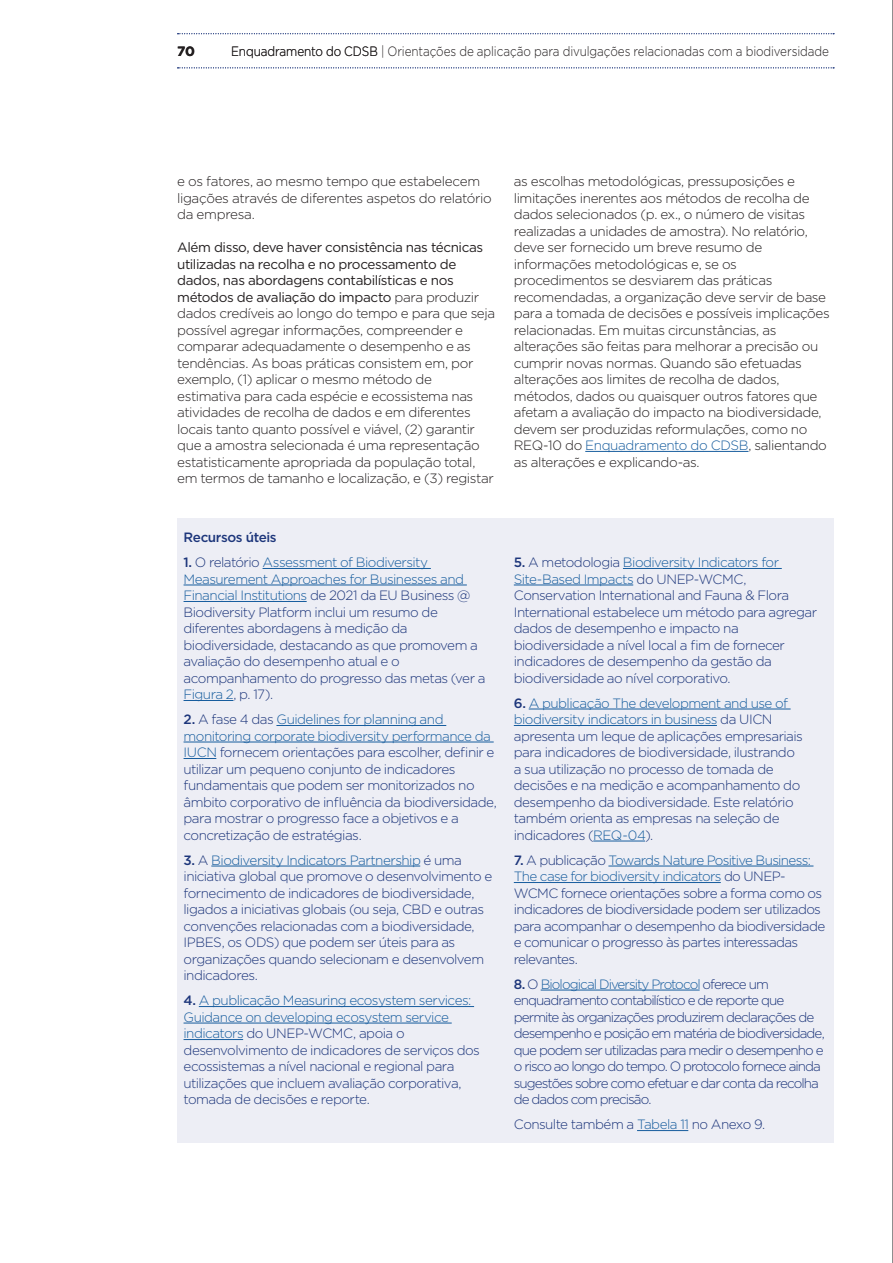
<style>
.page{position:relative;width:893px;height:1263px;background:#fff}
.page>*{position:absolute;margin:0;border:0;box-sizing:border-box;transform-origin:0 0}
.Body_Copy{font:300 13.5px/16.5px "Gotham";letter-spacing:-.045em;color:#1d367b}
.Body_Copy-2{font:300 13.5px/16.5px "Gotham";letter-spacing:-.03em;color:#231f20}
.Body_Copy-3{font:300 13.5px/16.5px "Gotham";letter-spacing:-.07em;color:#1d367b}
.Body_Copy-4{font:300 13.5px "Gotham";letter-spacing:-.01em;color:#231f20;scale:.87 1}
.Body_Copy_Bold_Blue{font:500 13.5px "Gotham";letter-spacing:-.03em;color:#1d367b}
.t1{font:700 13.5px "Gotham";color:#231f20}
.s1{font-weight:400}
.s2{font-weight:500}
.s3{color:#175d9e}
</style>
<div class="page">
<hr style="left:892px;top:0;width:1px;height:1263px;background:#231f20">
<svg style="left:178px;top:33px;width:656px;height:1px"></svg>
<svg style="left:178px;top:67px;width:656px;height:1px"></svg>
<hr style="left:585px;top:451px;width:163px;height:1px;background:#175d9e">
<div style="left:177px;top:518px;width:656px;height:625px;background:#edeef5"></div>
<hr style="left:263px;top:568px;width:168px;height:1px;background:#175d9e">
<hr style="left:184px;top:585px;width:283px;height:1px;background:#175d9e">
<hr style="left:184px;top:601px;width:123px;height:1px;background:#175d9e">
<hr style="left:184px;top:700px;width:49px;height:1px;background:#175d9e">
<hr style="left:276px;top:725px;width:170px;height:1px;background:#175d9e">
<hr style="left:184px;top:742px;width:310px;height:1px;background:#175d9e">
<hr style="left:184px;top:758px;width:32px;height:1px;background:#175d9e">
<hr style="left:211px;top:866px;width:209px;height:1px;background:#175d9e">
<hr style="left:199px;top:1006px;width:275px;height:1px;background:#175d9e">
<hr style="left:184px;top:1023px;width:268px;height:1px;background:#175d9e">
<hr style="left:184px;top:1039px;width:59px;height:1px;background:#175d9e">
<hr style="left:623px;top:568px;width:159px;height:1px;background:#175d9e">
<hr style="left:514px;top:585px;width:119px;height:1px;background:#175d9e">
<hr style="left:529px;top:709px;width:262px;height:1px;background:#175d9e">
<hr style="left:514px;top:725px;width:203px;height:1px;background:#175d9e">
<hr style="left:593px;top:841px;width:52px;height:1px;background:#175d9e">
<hr style="left:608px;top:866px;width:205px;height:1px;background:#175d9e">
<hr style="left:514px;top:882px;width:207px;height:1px;background:#175d9e">
<hr style="left:541px;top:990px;width:159px;height:1px;background:#175d9e">
<hr style="left:637px;top:1130px;width:51px;height:1px;background:#175d9e">
<p class="t1" style="left:177px;top:42px;width:19px">70</p>
<p class="Body_Copy-4" style="left:231px;top:42px;width:689px">Enquadramento do CDSB | Orientações de aplicação para divulgações relacionadas com a biodiversidade</p>
<p class="Body_Copy-2" style="left:177px;top:173px;width:316px">e os fatores, ao mesmo tempo que estabelecem ligações através de diferentes aspetos do relatório da empresa.</p>
<p class="Body_Copy-2" style="left:177px;top:239px;width:319px"><span class="s1">Além disso, deve haver consistência nas técnicas utilizadas na recolha e no processamento de dados, nas abordagens contabilísticas e nos métodos de avaliação do impacto</span> para produzir dados credíveis ao longo do tempo e para que seja possível agregar informações, compreender e comparar adequadamente o desempenho e as tendências. As boas práticas consistem em, por exemplo, (1) aplicar o mesmo método de estimativa para cada espécie e ecossistema nas atividades de recolha de dados e em diferentes locais tanto quanto possível e viável, (2) garantir que a amostra selecionada é uma representação estatisticamente apropriada da população total, em termos de tamanho e localização, e (3) registar</p>
<p class="Body_Copy_Bold_Blue" style="left:184px;top:528px;width:95px">Recursos úteis</p>
<p class="Body_Copy" style="left:184px;top:554px;width:304px"><span class="s2">1.</span> O relatório <span class="s3">Assessment of Biodiversity Measurement Approaches for Businesses and Financial Institutions</span> de 2021 da EU Business @ Biodiversity Platform inclui um resumo de diferentes abordagens à medição da biodiversidade, destacando as que promovem a avaliação do desempenho atual e o acompanhamento do progresso das metas (ver a <span class="s3">Figura 2</span>, p. 17).</p>
<p class="Body_Copy" style="left:184px;top:711px;width:315px"><span class="s2">2.</span> A fase 4 das <span class="s3">Guidelines for planning and monitoring corporate biodiversity performance da IUCN</span> fornecem orientações para escolher, definir e utilizar um pequeno conjunto de indicadores fundamentais que podem ser monitorizados no âmbito corporativo de influência da biodiversidade, para mostrar o progresso face a objetivos e a concretização de estratégias.</p>
<p class="Body_Copy" style="left:184px;top:851px;width:310px"><span class="s2">3.</span> A <span class="s3">Biodiversity Indicators Partnership</span> é uma iniciativa global que promove o desenvolvimento e fornecimento de indicadores de biodiversidade, ligados a iniciativas globais (ou seja, CBD e outras convenções relacionadas com a biodiversidade, IPBES, os ODS) que podem ser úteis para as organizações quando selecionam e desenvolvem indicadores.</p>
<p class="Body_Copy" style="left:184px;top:992px;width:298px"><span class="s2">4.</span> <span class="s3">A publicação Measuring ecosystem services:<br>Guidance on developing ecosystem service indicators</span> do UNEP-WCMC, apoia o desenvolvimento de indicadores de serviços dos ecossistemas a nível nacional e regional para utilizações que incluem avaliação corporativa, tomada de decisões e reporte.</p>
<p class="Body_Copy-2" style="left:514px;top:173px;width:317px">as escolhas metodológicas, pressuposições e limitações inerentes aos métodos de recolha de dados selecionados (p. ex., o número de visitas realizadas a unidades de amostra). No relatório, deve ser fornecido um breve resumo de informações metodológicas e, se os procedimentos se desviarem das práticas recomendadas, a organização deve servir de base para a tomada de decisões e possíveis implicações relacionadas. Em muitas circunstâncias, as alterações são feitas para melhorar a precisão ou cumprir novas normas. Quando são efetuadas alterações aos limites de recolha de dados, métodos, dados ou quaisquer outros fatores que afetam a avaliação do impacto na biodiversidade, devem ser produzidas reformulações, como no REQ-10 do <span class="s3">Enquadramento do CDSB</span>, salientando as alterações e explicando-as.</p>
<p class="Body_Copy" style="left:514px;top:554px;width:305px"><span class="s2">5.</span> A metodologia <span class="s3">Biodiversity Indicators for Site-Based Impacts</span> do UNEP-WCMC, Conservation International and Fauna &amp; Flora International estabelece um método para agregar dados de desempenho e impacto na biodiversidade a nível local a fim de fornecer indicadores de desempenho da gestão da biodiversidade ao nível corporativo.</p>
<p class="Body_Copy" style="left:514px;top:694px;width:291px"><span class="s2">6.</span> <span class="s3">A publicação The development and use of biodiversity indicators in business</span> da UICN apresenta um leque de aplicações empresariais para indicadores de biodiversidade, ilustrando a sua utilização no processo de tomada de decisões e na medição e acompanhamento do desempenho da biodiversidade. Este relatório também orienta as empresas na seleção de indicadores (<span class="s3">REQ-04</span>).</p>
<p class="Body_Copy" style="left:514px;top:851px;width:313px"><span class="s2">7.</span> A publicação <span class="s3">Towards Nature Positive Business:<br>The case for biodiversity indicators</span> do UNEP-WCMC fornece orientações sobre a forma como os indicadores de biodiversidade podem ser utilizados para acompanhar o desempenho da biodiversidade e comunicar o progresso às partes interessadas relevantes.</p>
<p class="Body_Copy-3" style="left:514px;top:975px;width:312px"><span class="s2">8.</span> O <span class="s3">Biological Diversity Protocol</span> oferece um enquadramento contabilístico e de reporte que permite às organizações produzirem declarações de desempenho e posição em matéria de biodiversidade, que podem ser utilizadas para medir o desempenho e o risco ao longo do tempo. O protocolo fornece ainda sugestões sobre como efetuar e dar conta da recolha de dados com precisão.</p>
<p class="Body_Copy" style="left:514px;top:1116px;width:253px">Consulte também a <span class="s3">Tabela 11</span> no Anexo 9.</p>
</div>
